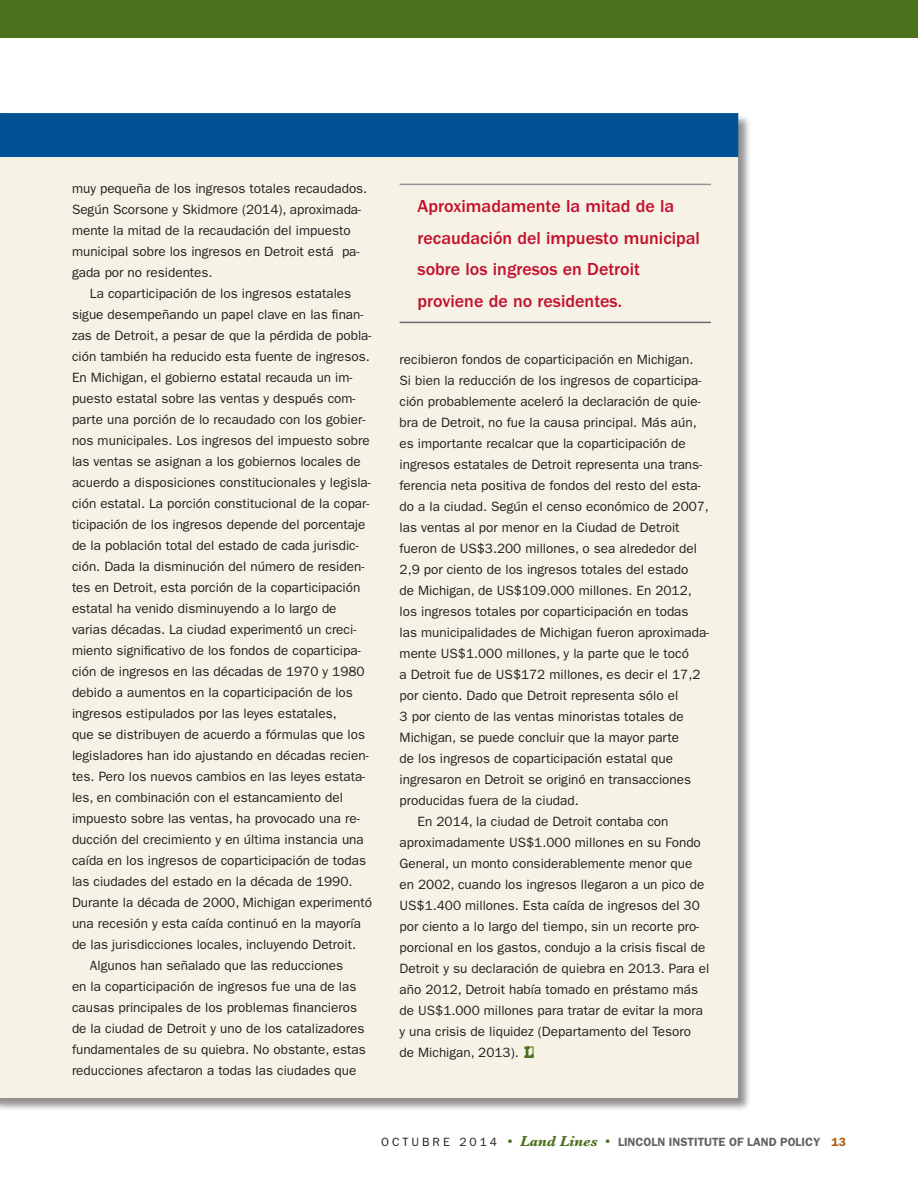
<style>
.page{position:relative;width:918px;height:1188px;background:#fff}
.page>*{position:absolute;margin:0;border:0;box-sizing:border-box;transform-origin:0 0}
._60_faculty_pullquot{font:500 18px/31.5px "ITC Franklin Gothic Std";color:#c3102f}
._31_sidebar_text{font:13.5px/21px "ITC Franklin Gothic Std";color:#231f20}
.t1{font:600 12px "ITC Franklin Gothic Std";color:#636366}
.s1{font-weight:400;color:#231f20}
.s2{font-family:"Baskerville MT Std";font-weight:400;font-size:15px;color:#4b711c}
.s3{font-family:"Baskerville MT Std";font-weight:700;font-style:italic;font-size:15px;color:#4b711c}
.s4{color:#b05f0f}
</style>
<div class="page">
<div style="left:0;top:0;width:918px;height:38px;background:#4b711c"></div>
<div style="left:0;top:113px;width:751px;height:998px;background:#231f20;opacity:.5"></div>
<div style="left:0;top:114px;width:738px;height:984px;background:#f6f2e5"></div>
<div style="left:0;top:114px;width:738px;height:42px;background:#005294"></div>
<div style="left:0;top:113px;width:738px;height:44px;border:1px solid #005294"></div>
<hr style="left:400px;top:184px;width:311px;height:1px;background:#939598">
<hr style="left:400px;top:322px;width:311px;height:1px;background:#6c6d70">
<svg style="left:524px;top:1046px;width:10px;height:12px"></svg>
<p class="_31_sidebar_text" style="left:72px;top:178px;width:297px">muy pequeña de los ingresos totales recaudados.<br>Según Scorsone y Skidmore (2014), aproximada&shy;mente la mitad de la recaudación del impuesto municipal sobre los ingresos en Detroit está pa&shy;gada por no residentes.</p>
<p class="_31_sidebar_text" style="left:72px;top:283px;width:302px;text-indent:18px">La coparticipación de los ingresos estatales sigue desempeñando un papel clave en las finan&shy;zas de Detroit, a pesar de que la pérdida de pobla&shy;ción también ha reducido esta fuente de ingresos.<br>En Michigan, el gobierno estatal recauda un im&shy;puesto estatal sobre las ventas y después com&shy;parte una porción de lo recaudado con los gobier&shy;nos municipales. Los ingresos del impuesto sobre las ventas se asignan a los gobiernos locales de acuerdo a disposiciones constitucionales y legisla&shy;ción estatal. La porción constitucional de la copar&shy;ticipación de los ingresos depende del porcentaje de la población total del estado de cada jurisdic&shy;ción. Dada la disminución del número de residen&shy;tes en Detroit, esta porción de la coparticipación estatal ha venido disminuyendo a lo largo de varias décadas. La ciudad experimentó un creci&shy;miento significativo de los fondos de coparticipa&shy;ción de ingresos en las décadas de 1970 y 1980 debido a aumentos en la coparticipación de los ingresos estipulados por las leyes estatales,<br>que se distribuyen de acuerdo a fórmulas que los legisladores han ido ajustando en décadas recien&shy;tes. Pero los nuevos cambios en las leyes estata&shy;les, en combinación con el estancamiento del impuesto sobre las ventas, ha provocado una re&shy;ducción del crecimiento y en última instancia una caída en los ingresos de coparticipación de todas las ciudades del estado en la década de 1990.<br>Durante la década de 2000, Michigan experimentó una recesión y esta caída continuó en la mayoría de las jurisdicciones locales, incluyendo Detroit.</p>
<p class="_31_sidebar_text" style="left:72px;top:955px;width:295px;text-indent:18px">Algunos han señalado que las reducciones<br>en la coparticipación de ingresos fue una de las causas principales de los problemas financieros de la ciudad de Detroit y uno de los catalizadores fundamentales de su quiebra. No obstante, estas reducciones afectaron a todas las ciudades que</p>
<p class="_60_faculty_pullquot" style="left:418px;top:191px;width:284px">Aproximadamente la mitad de la recaudación del impuesto municipal sobre los ingresos en Detroit proviene de no residentes.</p>
<p class="_31_sidebar_text" style="left:400px;top:349px;width:311px">recibieron fondos de coparticipación en Michigan.<br>Si bien la reducción de los ingresos de coparticipa&shy;ción probablemente aceleró la declaración de quie&shy;bra de Detroit, no fue la causa principal. Más aún, es importante recalcar que la coparticipación de ingresos estatales de Detroit representa una trans&shy;ferencia neta positiva de fondos del resto del esta&shy;do a la ciudad. Según el censo económico de 2007, las ventas al por menor en la Ciudad de Detroit fueron de US$3.200 millones, o sea alrededor del 2,9 por ciento de los ingresos totales del estado<br>de Michigan, de US$109.000 millones. En 2012, los ingresos totales por coparticipación en todas las municipalidades de Michigan fueron aproximada&shy;mente US$1.000 millones, y la parte que le tocó<br>a Detroit fue de US$172 millones, es decir el 17,2 por ciento. Dado que Detroit representa sólo el<br>3 por ciento de las ventas minoristas totales de Michigan, se puede concluir que la mayor parte<br>de los ingresos de coparticipación estatal que ingresaron en Detroit se originó en transacciones producidas fuera de la ciudad.</p>
<p class="_31_sidebar_text" style="left:400px;top:811px;width:311px;text-indent:18px">En 2014, la ciudad de Detroit contaba con aproximadamente US$1.000 millones en su Fondo General, un monto considerablemente menor que en 2002, cuando los ingresos llegaron a un pico de US$1.400 millones. Esta caída de ingresos del 30 por ciento a lo largo del tiempo, sin un recorte pro&shy;porcional en los gastos, condujo a la crisis fiscal de Detroit y su declaración de quiebra en 2013. Para el año 2012, Detroit había tomado en préstamo más de US$1.000 millones para tratar de evitar la mora y una crisis de liquidez (Departamento del Tesoro<br>de Michigan, 2013).</p>
<p class="t1" style="left:381px;top:1135px;width:466px"><span class="s1">O C T U B R E 2 0 1 4</span> <span class="s2">•</span> <span class="s3">Land Lines</span> <span class="s2">•</span> LINCOLN INSTITUTE OF LAND POLICY <span class="s4">13</span></p>
</div>
